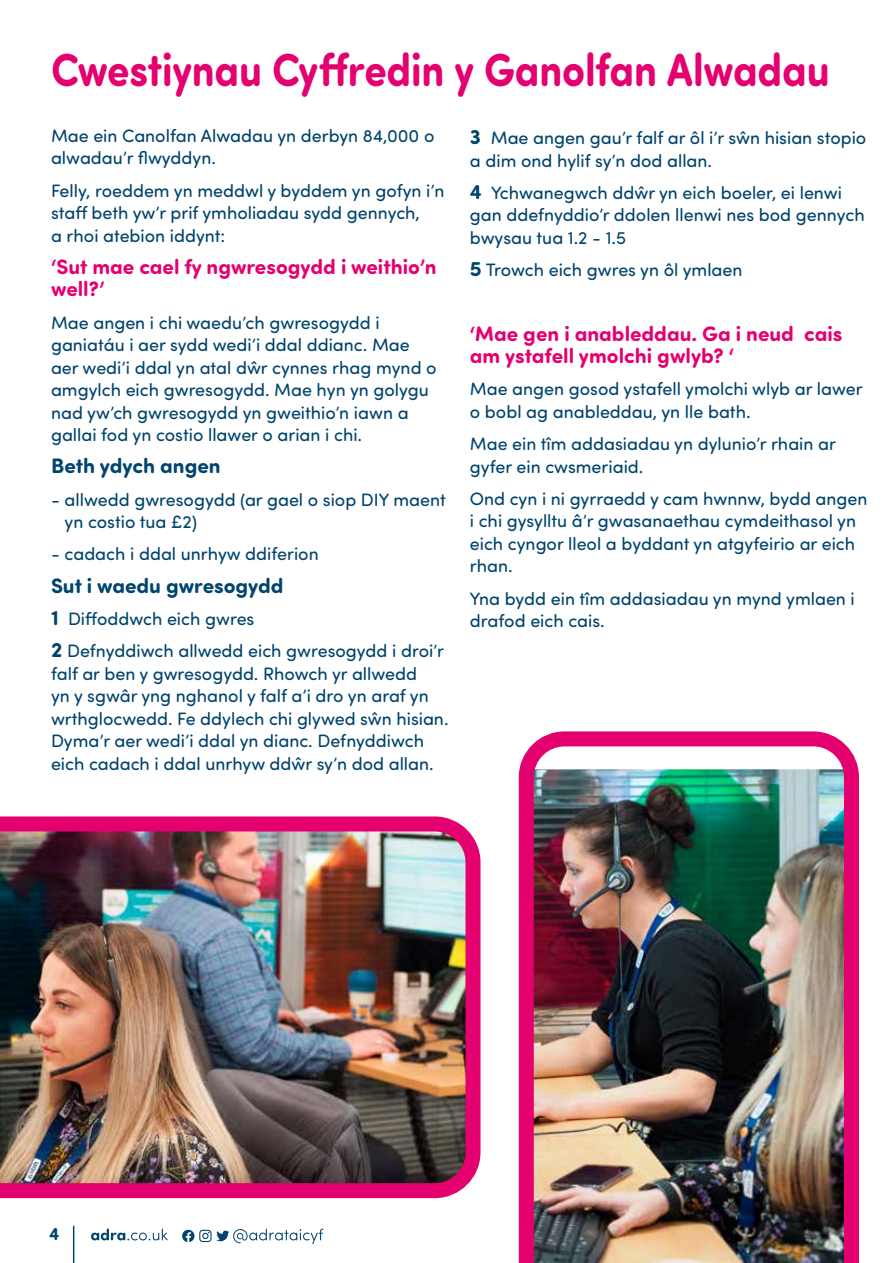
<style>
.page{position:relative;width:893px;height:1263px;background:#fff}
.page>*{position:absolute;margin:0;border:0;box-sizing:border-box;transform-origin:0 0}
.t1{font:700 46.5px "Sofia Pro Soft";letter-spacing:-.005em;color:#e5006f;scale:.88 1}
.t2{font:700 21px/22.5px "Sofia Pro Soft";color:#e5006f}
.t3{font:700 21px "Sofia Pro Soft";color:#01446d}
.t4{font:18px/22.5px "Sofia Pro Soft";color:#01446d}
.t5{font:700 18px "Sofia Pro Soft";color:#01446d}
.s1{font-weight:700;font-size:21px}
</style>
<div class="page">
<hr style="left:73px;top:1226px;width:1px;height:37px;background:#01446d">
<svg style="left:91px;top:1228px;width:77px;height:12px"></svg>
<svg style="left:182px;top:1228px;width:142px;height:16px"></svg>
<img style="left:0;top:816px;width:481px;height:383px">
<img style="left:518px;top:731px;width:341px;height:532px">
<h1 class="t1" style="left:51px;top:36px;width:886px">Cwestiynau Cyffredin y Ganolfan Alwadau</h1>
<p class="t4" style="left:51px;top:123px;width:385px">Mae ein Canolfan Alwadau yn derbyn 84,000 o alwadau’r flwyddyn.</p>
<p class="t4" style="left:51px;top:178px;width:395px">Felly, roeddem yn meddwl y byddem yn gofyn i’n staff beth yw’r prif ymholiadau sydd gennych,<br>a rhoi atebion iddynt:</p>
<p class="t2" style="left:51px;top:254px;width:387px">‘Sut mae cael fy ngwresogydd i weithio’n well?’</p>
<p class="t4" style="left:51px;top:310px;width:387px">Mae angen i chi waedu’ch gwresogydd i ganiatáu i aer sydd wedi’i ddal ddianc. Mae aer wedi’i ddal yn atal dŵr cynnes rhag mynd o amgylch eich gwresogydd. Mae hyn yn golygu nad yw’ch gwresogydd yn gweithio’n iawn a gallai fod yn costio llawer o arian i chi.</p>
<p class="t3" style="left:51px;top:451px;width:171px">Beth ydych angen</p>
<p class="t4" style="left:65px;top:487px;width:383px;text-indent:-14px">- allwedd gwresogydd (ar gael o siop DIY maent yn costio tua £2)</p>
<p class="t4" style="left:51px;top:542px;width:269px">- cadach i ddal unrhyw ddiferion</p>
<p class="t3" style="left:51px;top:570px;width:234px">Sut i waedu gwresogydd</p>
<p class="t4" style="left:51px;top:602px;width:395px;line-height:32.2px"><span class="s1">1</span> Diffoddwch eich gwres<br><span class="s1">2</span> Defnyddiwch allwedd eich gwresogydd i droi’r</p>
<p class="t4" style="left:51px;top:661px;width:399px">falf ar ben y gwresogydd. Rhowch yr allwedd<br>yn y sgwâr yng nghanol y falf a’i dro yn araf yn wrthglocwedd. Fe ddylech chi glywed sŵn hisian.<br>Dyma’r aer wedi’i ddal yn dianc. Defnyddiwch eich cadach i ddal unrhyw ddŵr sy’n dod allan.</p>
<p class="t4" style="left:470px;top:126px;width:398px"><span class="s1">3</span> Mae angen gau’r falf ar ôl i’r sŵn hisian stopio a dim ond hylif sy’n dod allan.</p>
<p class="t4" style="left:470px;top:180px;width:396px"><span class="s1">4</span> Ychwanegwch ddŵr yn eich boeler, ei lenwi gan ddefnyddio’r ddolen llenwi nes bod gennych bwysau tua 1.2 - 1.5</p>
<p class="t4" style="left:470px;top:258px;width:274px"><span class="s1">5</span> Trowch eich gwres yn ôl ymlaen</p>
<p class="t2" style="left:470px;top:321px;width:374px">‘Mae gen i anableddau. Ga i neud cais am ystafell ymolchi gwlyb? ‘</p>
<p class="t4" style="left:470px;top:377px;width:394px">Mae angen gosod ystafell ymolchi wlyb ar lawer o bobl ag anableddau, yn lle bath.</p>
<p class="t4" style="left:470px;top:432px;width:368px">Mae ein tîm addasiadau yn dylunio’r rhain ar gyfer ein cwsmeriaid.</p>
<p class="t4" style="left:470px;top:486px;width:399px">Ond cyn i ni gyrraedd y cam hwnnw, bydd angen i chi gysylltu â’r gwasanaethau cymdeithasol yn eich cyngor lleol a byddant yn atgyfeirio ar eich rhan.</p>
<p class="t4" style="left:470px;top:586px;width:386px">Yna bydd ein tîm addasiadau yn mynd ymlaen i drafod eich cais.</p>
<p class="t5" style="left:49px;top:1221px;width:12px">4</p>
</div>
